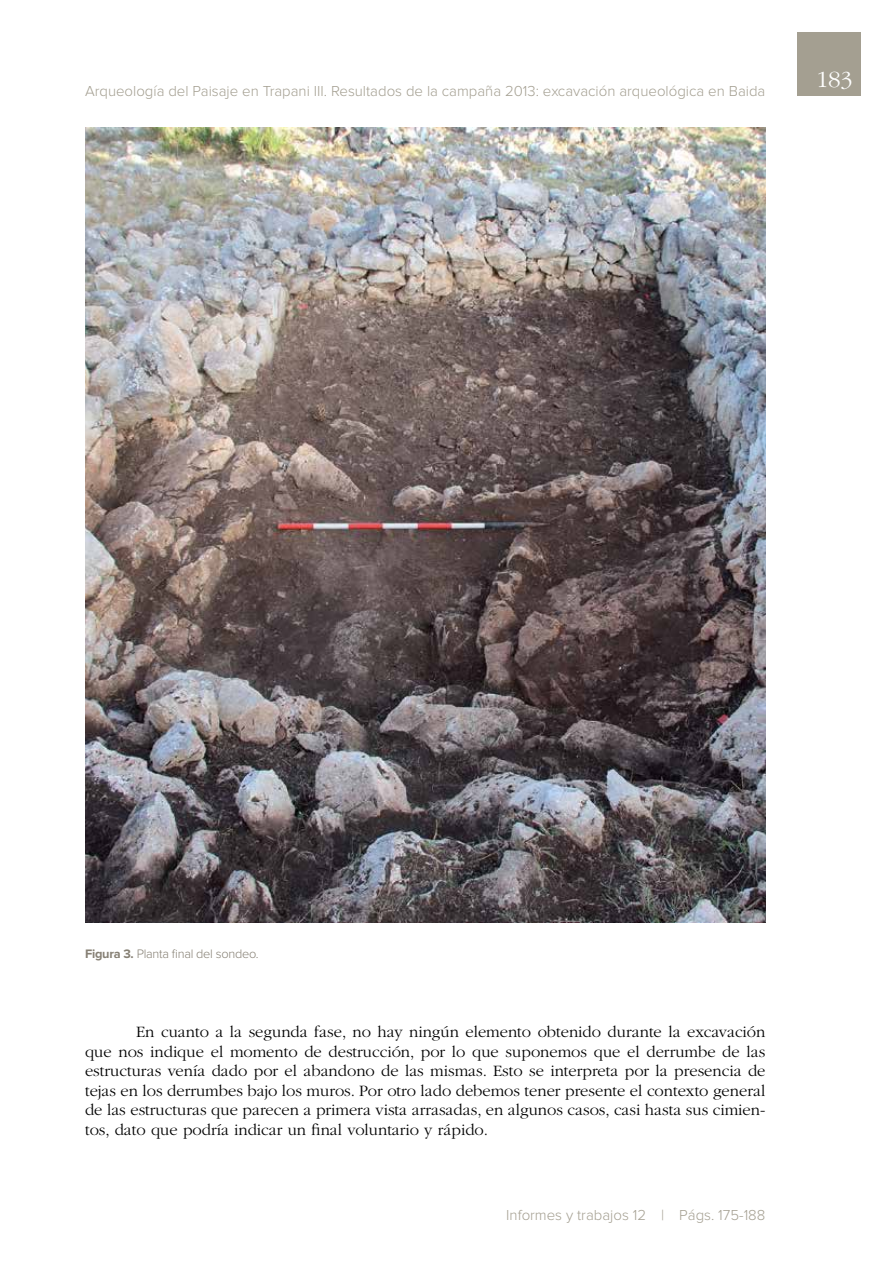
<style>
.page{position:relative;width:893px;height:1263px;background:#fff}
.page>*{position:absolute;margin:0;border:0;box-sizing:border-box;transform-origin:0 0}
.t1{font:300 24px "ITC Garamond Std";color:#fff}
.t2{font:300 16.5px/19.5px "ITC Garamond Std";color:#000;text-align:justify}
.t3{font:300 15px "Proxima Nova";color:#a49f91}
.t4{font:300 12.75px "Proxima Nova";color:#868074}
.s1{font-weight:700}
</style>
<div class="page">
<div style="left:797px;top:32px;width:64px;height:64px;background:#a49f91"></div>
<img style="left:85px;top:128px;width:680px;height:795px">
<p class="t3" style="left:85px;top:84px;width:682px">Arqueología del Paisaje en Trapani III. Resultados de la campaña 2013: excavación arqueológica en Baida</p>
<h1 class="t1" style="left:817px;top:67px;width:37px">183</h1>
<p class="t4" style="left:85px;top:948px;width:175px"><span class="s1">Figura 3.</span> Planta final del sondeo.</p>
<p class="t2" style="left:85px;top:1022px;width:682px;text-indent:51px">En cuanto a la segunda fase, no hay ningún elemento obtenido durante la excavación que nos indique el momento de destrucción, por lo que suponemos que el derrumbe de las estructuras venía dado por el abandono de las mismas. Esto se interpreta por la presencia de tejas en los derrumbes bajo los muros. Por otro lado debemos tener presente el contexto general de las estructuras que parecen a primera vista arrasadas, en algunos casos, casi hasta sus cimien&shy;tos, dato que podría indicar un final voluntario y rápido.</p>
<p class="t3" style="left:506px;top:1208px;width:261px">Informes y trabajos 12 | Págs. 175-188</p>
</div>
